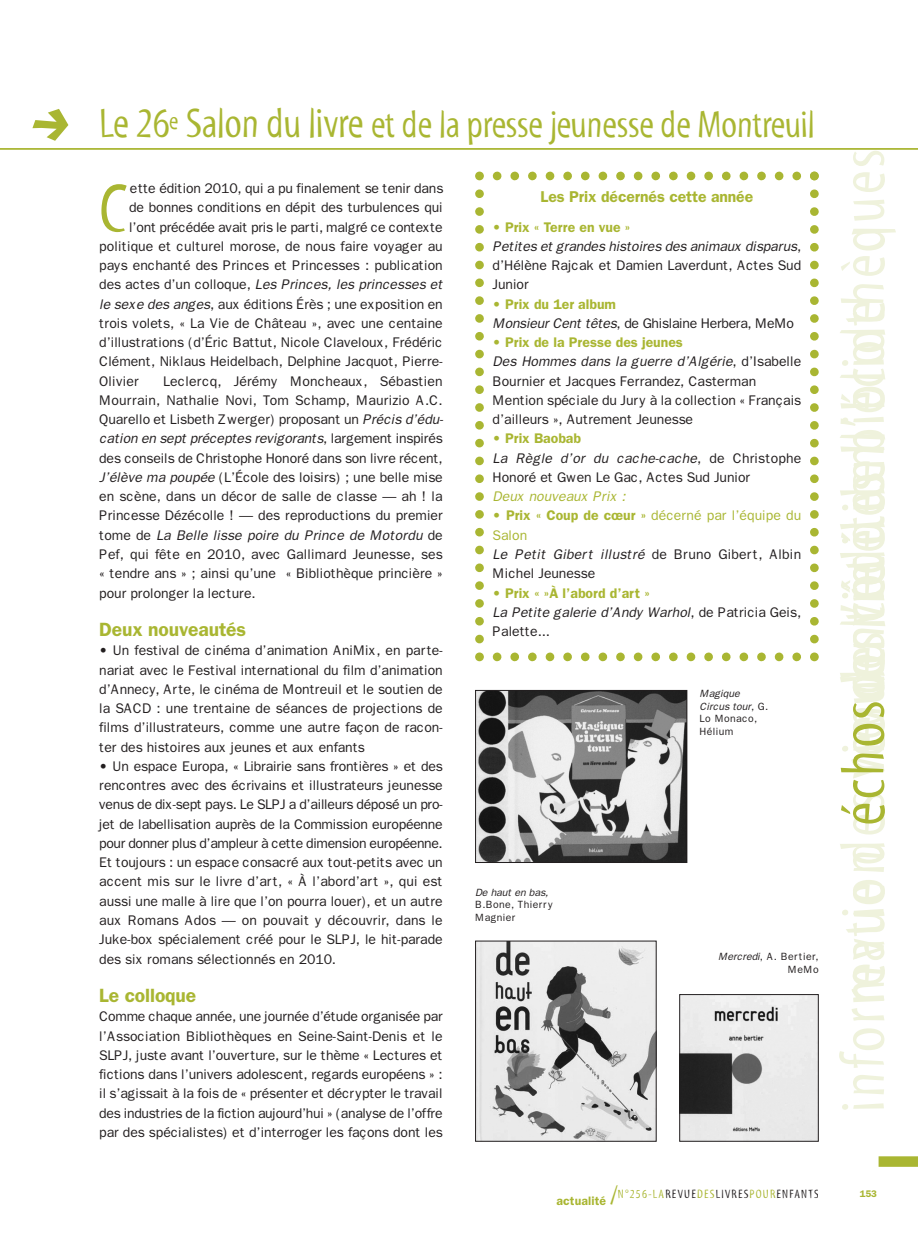
<style>
.page{position:relative;width:918px;height:1241px;background:#fff}
.page>*{position:absolute;margin:0;border:0;box-sizing:border-box;transform-origin:0 0}
.t1{font:87.5px "Ale Signs LL";color:#a9b632}
.t2{font:68.95px "Myriad Tilt";color:#a9b632}
.t3{font:63px "Myriad Tilt";letter-spacing:.04em;color:#eff2dc}
.t4{font:38.5px "Myriad Tilt";letter-spacing:-.01em;color:#a9b632}
.t5{font:600 19.25px "Franklin Gothic";letter-spacing:-.005em;color:#a9b632}
.t6{font:600 15.75px "Franklin Gothic";letter-spacing:-.005em;color:#a9b632}
.t7{font:14px/19.2px "Franklin Gothic";letter-spacing:-.005em;color:#231f20;text-align:justify}
.t8{font:italic 14px/19.2px "Franklin Gothic";color:#231f20}
.t9{font:14px/19.2px "Franklin Gothic";letter-spacing:-.025em;color:#231f20}
.t10{font:italic 14px "Franklin Gothic";color:#a9b632}
.t11{font:12.25px "Myriad Tilt";letter-spacing:.1em;color:#231f20}
.t12{font:10.5px/12.6px "Franklin Gothic";letter-spacing:.03em;color:#231f20}
.t13{font:italic 10.5px "Franklin Gothic";color:#231f20}
.t14{font:600 9.62px "Franklin Gothic";color:#a9b632}
.s1{font-size:42px}
.s2{font-style:normal}
.s3{font-style:italic}
.s4{font-weight:600;color:#a9b632}
.s5{color:#a9b632}
.s6{font-weight:600;font-style:normal;color:#a9b632}
.s7{font-family:"Franklin Gothic";font-weight:600;color:#a9b632}
.s8{font-size:26.25px;color:#a9b632}
</style>
<div class="page">
<hr style="left:0;top:148px;width:918px;height:2px;background:#a9b632">
<div style="left:878px;top:1156px;width:40px;height:10px;background:#a9b632"></div>
<img style="left:477px;top:692px;width:208px;height:168px">
<div style="left:475px;top:690px;width:212px;height:172px;border:1px solid #231f20"></div>
<img style="left:681px;top:995px;width:136px;height:144px">
<div style="left:679px;top:993px;width:140px;height:148px;border:1px solid #231f20"></div>
<svg style="left:475px;top:171px;width:344px;height:490px"></svg>
<img style="left:477px;top:942px;width:177px;height:197px">
<h1 class="t1" style="left:22px;top:69px;width:58px">i</h1>
<h3 class="t4" style="left:99px;top:110px;width:717px"><span class="s1">Le 26</span><sup>e</sup> <span class="s1">Salon du livre</span> et de la presse jeunesse de Montreuil</h3>
<h2 class="t2" style="left:99px;top:183px;width:29px">C</h2>
<p class="t7" style="left:130px;top:178px;width:315px">ette édition 2010, qui a pu finalement se tenir dans</p>
<p class="t7" style="left:129px;top:198px;width:315px">de bonnes conditions en dépit des turbulences qui</p>
<p class="t7" style="left:129px;top:217px;width:315px">l’ont précédée avait pris le parti, malgré ce contexte</p>
<p class="t7" style="left:99px;top:236px;width:345px">politique et culturel morose, de nous faire voyager au</p>
<p class="t7" style="left:99px;top:255px;width:345px">pays enchanté des Princes et Princesses : publication</p>
<p class="t8" style="left:99px;top:275px;width:345px"><span class="s2">des actes d’un colloque,</span> Les Princes, les princesses et</p>
<p class="t7" style="left:99px;top:294px;width:345px"><span class="s3">le sexe des anges</span>, aux éditions Érès ; une exposition en</p>
<p class="t7" style="left:99px;top:313px;width:345px">trois volets, « La Vie de Château », avec une centaine</p>
<p class="t7" style="left:99px;top:332px;width:345px">d’illustrations (d’Éric Battut, Nicole Claveloux, Frédéric</p>
<p class="t7" style="left:99px;top:352px;width:345px">Clément, Niklaus Heidelbach, Delphine Jacquot, Pierre-</p>
<p class="t7" style="left:99px;top:371px;width:41px">Olivier</p>
<p class="t7" style="left:99px;top:371px;width:345px;text-indent:64px">Leclercq, Jérémy Moncheaux, Sébastien Mourrain, Nathalie Novi, Tom Schamp, Maurizio A.C.<br>Quarello et Lisbeth Zwerger) proposant un <span class="s3">Précis d’édu&shy;cation en sept préceptes revigorants</span>, largement inspirés des conseils de Christophe Honoré dans son livre récent, <span class="s3">J’élève ma poupée</span> (L’École des loisirs) ; une belle mise en scène, dans un décor de salle de classe — ah ! la Princesse Dézécolle ! — des reproductions du premier tome de <span class="s3">La Belle lisse poire du Prince de Motordu</span> de Pef, qui fête en 2010, avec Gallimard Jeunesse, ses « tendre ans » ; ainsi qu’une « Bibliothèque princière » pour prolonger la lecture.</p>
<h3 class="t5" style="left:99px;top:618px;width:148px">Deux nouveautés</h3>
<p class="t7" style="left:99px;top:640px;width:345px">• Un festival de cinéma d’animation AniMix, en parte&shy;nariat avec le Festival international du film d’animation d’Annecy, Arte, le cinéma de Montreuil et le soutien de la SACD : une trentaine de séances de projections de films d’illustrateurs, comme une autre façon de racon&shy;ter des histoires aux jeunes et aux enfants</p>
<p class="t7" style="left:99px;top:756px;width:345px">• Un espace Europa, « Librairie sans frontières » et des rencontres avec des écrivains et illustrateurs jeunesse venus de dix-sept pays. Le SLPJ a d’ailleurs déposé un pro&shy;jet de labellisation auprès de la Commission européenne pour donner plus d’ampleur à cette dimension européenne.<br>Et toujours : un espace consacré aux tout-petits avec un accent mis sur le livre d’art, « À l’abord’art », qui est aussi une malle à lire que l’on pourra louer), et un autre aux Romans Ados — on pouvait y découvrir, dans le Juke-box spécialement créé pour le SLPJ, le hit-parade des six romans sélectionnés en 2010.</p>
<h3 class="t5" style="left:99px;top:983px;width:98px">Le colloque</h3>
<p class="t7" style="left:99px;top:1006px;width:345px">Comme chaque année, une journée d’étude organisée par l’Association Bibliothèques en Seine-Saint-Denis et le SLPJ, juste avant l’ouverture, sur le thème « Lectures et fictions dans l’univers adolescent, regards européens » : il s’agissait à la fois de « présenter et décrypter le travail des industries de la fiction aujourd’hui » (analyse de l’offre par des spécialistes) et d’interroger les façons dont les</p>
<p class="t6" style="left:540px;top:188px;width:214px">Les Prix décernés cette année</p>
<p class="t7" style="left:492px;top:217px;width:310px;text-align:left"><span class="s4">• Prix « Terre en vue »<br></span><span class="s3">Petites et grandes histoires des animaux disparus</span>, d’Hélène Rajcak et Damien Laverdunt, Actes Sud<br>Junior</p>
<p class="t9" style="left:492px;top:294px;width:303px"><span class="s4">• Prix du 1er album<br></span><span class="s3">Monsieur Cent têtes</span>, de Ghislaine Herbera, MeMo</p>
<p class="t7" style="left:492px;top:332px;width:310px;text-align:left"><span class="s4">• Prix de la Presse des jeunes<br></span><span class="s3">Des Hommes dans la guerre d’Algérie</span>, d’Isabelle Bournier et Jacques Ferrandez, Casterman Mention spéciale du Jury à la collection « Français d’ailleurs », Autrement Jeunesse</p>
<p class="t7" style="left:492px;top:429px;width:310px;text-align:left"><span class="s4">• Prix Baobab<br></span><span class="s3">La Règle d’or du cache-cache</span>, de Christophe<br>Honoré et Gwen Le Gac, Actes Sud Junior</p>
<p class="t10" style="left:492px;top:488px;width:134px">Deux nouveaux Prix :</p>
<p class="t7" style="left:492px;top:506px;width:310px;text-align:left"><span class="s4">• Prix « Coup de cœur »</span> <span class="s5">décerné par l’équipe du<br>Salon<br></span><span class="s3">Le Petit Gibert illustré</span> de Bruno Gibert, Albin<br>Michel Jeunesse</p>
<p class="t8" style="left:492px;top:583px;width:310px"><span class="s6">• Prix « »À l’abord d’art »<br></span>La Petite galerie d’Andy Warhol<span class="s2">, de Patricia Geis,<br>Palette...</span></p>
<p class="t13" style="left:475px;top:885px;width:76px">De haut en bas,</p>
<p class="t12" style="left:475px;top:898px;width:79px">B.Bone, Thierry<br>Magnier</p>
<p class="t12" style="left:699px;top:687px;width:70px"><span class="s3">Magique<br>Circus tour</span>, G .<br>Lo Monaco,<br>Hélium</p>
<p class="t12" style="left:718px;top:950px;width:102px;text-align:right"><span class="s3">Mercredi</span>, A. Bertier,<br>MeMo</p>
<h3 class="t3" style="left:840px;top:1003px;width:856px;rotate:-90deg">revue des vu svi des bibliothèques</h3>
<h3 class="t3" style="left:840px;top:665px;width:367px;rotate:-90deg">u côté de l’école</h3>
<h3 class="t3" style="left:840px;top:779px;width:337px;rotate:-90deg">vie de l’édition</h3>
<h3 class="t3" style="left:840px;top:774px;width:214px;rotate:-90deg">rencontre</h3>
<h3 class="t3" style="left:840px;top:1111px;width:413px;rotate:-90deg">information <span class="s5">échos</span></h3>
<p class="t11" style="left:556px;top:1188px;width:264px"><span class="s7">actualité</span> <span class="s8">/</span><span class="s5">N°256-LA</span>REVUE<span class="s5">DES</span>LIVRES<span class="s5">POUR</span>ENFANTS</p>
<p class="t14" style="left:859px;top:1187px;width:19px">153</p>
</div>
